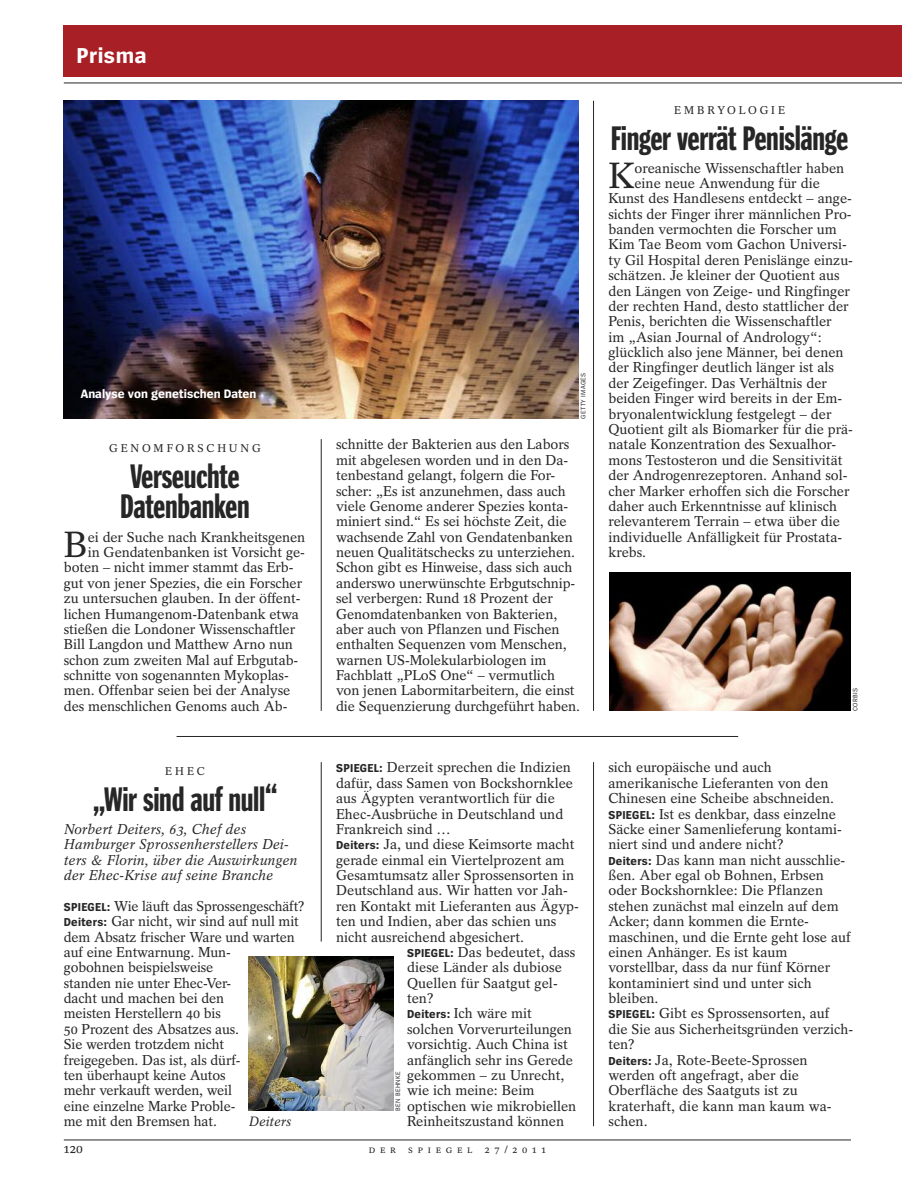
<style>
.page{position:relative;width:902px;height:1191px;background:#fff}
.page>*{position:absolute;margin:0;border:0;box-sizing:border-box;transform-origin:0 0}
.t1{font:36.3px "Spiegel Serif";color:#272627}
.t2{font:34.5px/30px "Spiegel Headline";letter-spacing:-.01em;color:#272627}
.t3{font:700 22.5px "Spiegel Sans";letter-spacing:.025em;color:#fff}
.t4{font:14.25px/15.3px "Spiegel Serif";color:#272627}
.t5{font:italic 14.25px/15.3px "Spiegel Serif";color:#272627}
.t6{font:italic 13.5px "Spiegel Serif";color:#272627}
.t7{font:13.5px "Spiegel Serif";color:#272627}
.t8{font:700 12.75px "Spiegel Sans";color:#fff}
.t9{font:11.25px "Spiegel Serif";letter-spacing:.25em;color:#272627}
.t10{font:10.5px "Spiegel Serif";letter-spacing:.45em;color:#272627}
.t11{font:6.75px "Spiegel Sans";letter-spacing:.05em;color:#272627}
.s1{font-family:"Spiegel Sans";font-weight:700;font-size:12px}
</style>
<div class="page">
<hr style="left:64px;top:83px;width:837px;height:1px;background:#272627">
<div style="left:64px;top:26px;width:837px;height:51px;background:#a91f26"></div>
<hr style="left:64px;top:1139px;width:786px;height:1px;background:#272627">
<hr style="left:176px;top:736px;width:562px;height:1px;background:#272627">
<img style="left:609px;top:572px;width:241px;height:139px">
<img style="left:249px;top:957px;width:144px;height:153px">
<hr style="left:593px;top:762px;width:1px;height:364px;background:#272627">
<hr style="left:321px;top:762px;width:1px;height:179px;background:#272627">
<hr style="left:593px;top:101px;width:1px;height:610px;background:#272627">
<hr style="left:321px;top:439px;width:1px;height:272px;background:#272627">
<img style="left:64px;top:101px;width:514px;height:317px">
<h3 class="t3" style="left:77px;top:48px;width:72px">Prisma</h3>
<p class="t8" style="left:81px;top:389px;width:177px">Analyse von genetischen Daten</p>
<p class="t9" style="left:109px;top:444px;width:153px">GENOMFORSCHUNG</p>
<h2 class="t2" style="left:120px;top:463px;width:131px">Verseuchte<br>Datenbanken</h2>
<h1 class="t1" style="left:64px;top:532px;width:26px">B</h1>
<p class="t4" style="left:88px;top:530px;width:219px">ei der Suche nach Krankheitsgenen</p>
<p class="t4" style="left:88px;top:546px;width:218px">in Gendatenbanken ist Vorsicht ge-</p>
<p class="t4" style="left:64px;top:561px;width:231px">boten – nicht immer stammt das Erb-</p>
<p class="t4" style="left:64px;top:577px;width:240px">gut von jener Spezies, die ein Forscher</p>
<p class="t4" style="left:64px;top:592px;width:238px">zu untersuchen glauben. In der öffent-</p>
<p class="t4" style="left:64px;top:607px;width:237px">lichen Humangenom-Datenbank etwa</p>
<p class="t4" style="left:64px;top:623px;width:233px">stießen die Londoner Wissenschaftler</p>
<p class="t4" style="left:64px;top:638px;width:231px">Bill Langdon und Matthew Arno nun</p>
<p class="t4" style="left:64px;top:653px;width:236px">schon zum zweiten Mal auf Erbgutab-</p>
<p class="t4" style="left:64px;top:669px;width:226px">schnitte von sogenannten Mykoplas-</p>
<p class="t4" style="left:64px;top:684px;width:228px">men. Offenbar seien bei der Analyse</p>
<p class="t4" style="left:64px;top:700px;width:225px">des menschlichen Genoms auch Ab-</p>
<p class="t9" style="left:165px;top:767px;width:41px">EHEC</p>
<h2 class="t2" style="left:93px;top:786px;width:186px">„Wir sind auf null“</h2>
<p class="t5" style="left:64px;top:822px;width:235px">Norbert Deiters, 63, Chef des Hamburger Sprossenherstellers Dei&shy;ters &amp; Florin, über die Auswirkungen der Ehec-Krise auf seine Branche</p>
<p class="t4" style="left:64px;top:899px;width:242px"><span class="s1">SPIEGEL:</span> Wie läuft das Sprossengeschäft?<br><span class="s1">Deiters:</span> Gar nicht, wir sind auf null mit dem Absatz frischer Ware und warten auf eine Entwarnung. Mun-<br>gobohnen beispielsweise<br>standen nie unter Ehec-Ver-<br>dacht und machen bei den<br>meisten Herstellern 40 bis<br>50 Prozent des Absatzes aus.<br>Sie werden trotzdem nicht<br>freigegeben. Das ist, als dürf-<br>ten überhaupt keine Autos<br>mehr verkauft werden, weil<br>eine einzelne Marke Proble-<br>me mit den Bremsen hat.</p>
<p class="t6" style="left:249px;top:1116px;width:44px">Deiters</p>
<p class="t7" style="left:64px;top:1143px;width:21px">120</p>
<p class="t11" style="left:580px;top:418px;width:47px;rotate:-90deg">GETTY IMAGES</p>
<p class="t4" style="left:336px;top:438px;width:245px">schnitte der Bakterien aus den Labors mit abgelesen worden und in den Da&shy;tenbestand gelangt, folgern die For&shy;scher: „Es ist anzunehmen, dass auch viele Genome anderer Spezies konta&shy;miniert sind.“ Es sei höchste Zeit, die wachsende Zahl von Gendatenbanken neuen Qualitätschecks zu unterziehen.<br>Schon gibt es Hinweise, dass sich auch anderswo unerwünschte Erbgutschnip&shy;sel verbergen: Rund 18 Prozent der Genomdatenbanken von Bakterien, aber auch von Pflanzen und Fischen enthalten Sequenzen vom Menschen, warnen US-Molekularbiologen im Fachblatt „PLoS One“ – vermutlich von jenen Labormitarbeitern, die einst die Sequenzierung durchgeführt haben.</p>
<p class="t4" style="left:336px;top:761px;width:236px"><span class="s1">SPIEGEL:</span> Derzeit sprechen die Indizien</p>
<p class="t4" style="left:336px;top:776px;width:238px">dafür, dass Samen von Bockshornklee</p>
<p class="t4" style="left:336px;top:792px;width:220px">aus Ägypten verantwortlich für die</p>
<p class="t4" style="left:336px;top:807px;width:229px">Ehec-Ausbrüche in Deutschland und</p>
<p class="t4" style="left:336px;top:823px;width:116px">Frankreich sind …</p>
<p class="t4" style="left:336px;top:838px;width:240px"><span class="s1">Deiters:</span> Ja, und diese Keimsorte macht</p>
<p class="t4" style="left:336px;top:853px;width:230px">gerade einmal ein Viertelprozent am</p>
<p class="t4" style="left:336px;top:869px;width:239px">Gesamtumsatz aller Sprossensorten in</p>
<p class="t4" style="left:336px;top:884px;width:233px">Deutschland aus. Wir hatten vor Jah-</p>
<p class="t4" style="left:336px;top:899px;width:244px">ren Kontakt mit Lieferanten aus Ägyp-</p>
<p class="t4" style="left:336px;top:915px;width:222px">ten und Indien, aber das schien uns</p>
<p class="t4" style="left:336px;top:930px;width:189px">nicht ausreichend abgesichert.</p>
<p class="t4" style="left:407px;top:946px;width:170px"><span class="s1">SPIEGEL:</span> Das bedeutet, dass</p>
<p class="t4" style="left:407px;top:961px;width:156px">diese Länder als dubiose</p>
<p class="t4" style="left:407px;top:976px;width:152px">Quellen für Saatgut gel-</p>
<p class="t4" style="left:407px;top:992px;width:28px">ten?</p>
<p class="t4" style="left:407px;top:1007px;width:126px"><span class="s1">Deiters:</span> Ich wäre mit</p>
<p class="t4" style="left:407px;top:1022px;width:166px">solchen Vorverurteilungen</p>
<p class="t4" style="left:407px;top:1038px;width:162px">vorsichtig. Auch China ist</p>
<p class="t4" style="left:407px;top:1053px;width:167px">anfänglich sehr ins Gerede</p>
<p class="t4" style="left:407px;top:1069px;width:159px">gekommen – zu Unrecht,</p>
<p class="t4" style="left:407px;top:1084px;width:129px">wie ich meine: Beim</p>
<p class="t4" style="left:407px;top:1099px;width:171px">optischen wie mikrobiellen</p>
<p class="t4" style="left:407px;top:1115px;width:158px">Reinheitszustand können</p>
<p class="t11" style="left:395px;top:1110px;width:41px;rotate:-90deg">BEN BEHNKE</p>
<p class="t10" style="left:369px;top:1145px;width:178px">DER SPIEGEL 27/2011</p>
<p class="t9" style="left:674px;top:106px;width:112px">EMBRYOLOGIE</p>
<h2 class="t2" style="left:610px;top:125px;width:239px">Finger verrät Penislänge</h2>
<h1 class="t1" style="left:608px;top:163px;width:28px">K</h1>
<p class="t4" style="left:634px;top:161px;width:211px">oreanische Wissenschaftler haben</p>
<p class="t4" style="left:634px;top:177px;width:187px">eine neue Anwendung für die</p>
<p class="t4" style="left:608px;top:192px;width:245px">Kunst des Handlesens entdeckt – ange-</p>
<p class="t4" style="left:608px;top:208px;width:245px">sichts der Finger ihrer männlichen Pro-</p>
<p class="t4" style="left:608px;top:223px;width:230px">banden vermochten die Forscher um</p>
<p class="t4" style="left:608px;top:238px;width:240px">Kim Tae Beom vom Gachon Universi-</p>
<p class="t4" style="left:608px;top:254px;width:246px">ty Gil Hospital deren Penislänge einzu-</p>
<p class="t4" style="left:608px;top:269px;width:233px">schätzen. Je kleiner der Quotient aus</p>
<p class="t4" style="left:608px;top:284px;width:243px">den Längen von Zeige- und Ringfinger</p>
<p class="t4" style="left:608px;top:300px;width:242px">der rechten Hand, desto stattlicher der</p>
<p class="t4" style="left:608px;top:315px;width:225px">Penis, berichten die Wissenschaftler</p>
<p class="t4" style="left:608px;top:331px;width:215px">im „Asian Journal of Andrology“:</p>
<p class="t4" style="left:608px;top:346px;width:237px">glücklich also jene Männer, bei denen</p>
<p class="t4" style="left:608px;top:361px;width:227px">der Ringfinger deutlich länger ist als</p>
<p class="t4" style="left:608px;top:377px;width:220px">der Zeigefinger. Das Verhältnis der</p>
<p class="t4" style="left:608px;top:392px;width:235px">beiden Finger wird bereits in der Em-</p>
<p class="t4" style="left:608px;top:407px;width:224px">bryonalentwicklung festgelegt – der</p>
<p class="t4" style="left:608px;top:423px;width:246px">Quotient gilt als Biomarker für die prä-</p>
<p class="t4" style="left:608px;top:438px;width:229px">natale Konzentration des Sexualhor-</p>
<p class="t4" style="left:608px;top:454px;width:236px">mons Testosteron und die Sensitivität</p>
<p class="t4" style="left:608px;top:469px;width:240px">der Androgenrezeptoren. Anhand sol-</p>
<p class="t4" style="left:608px;top:484px;width:242px">cher Marker erhoffen sich die Forscher</p>
<p class="t4" style="left:608px;top:500px;width:230px">daher auch Erkenntnisse auf klinisch</p>
<p class="t4" style="left:608px;top:515px;width:233px">relevanterem Terrain – etwa über die</p>
<p class="t4" style="left:608px;top:530px;width:235px">individuelle Anfälligkeit für Prostata-</p>
<p class="t4" style="left:608px;top:546px;width:39px">krebs.</p>
<p class="t11" style="left:852px;top:711px;width:25px;rotate:-90deg">CORBIS</p>
<p class="t4" style="left:608px;top:761px;width:246px">sich europäische und auch amerikanische Lieferanten von den<br>Chinesen eine Scheibe abschneiden.<br><span class="s1">SPIEGEL:</span> Ist es denkbar, dass einzelne<br>Säcke einer Samenlieferung kontami&shy;niert sind und andere nicht?<br><span class="s1">Deiters:</span> Das kann man nicht ausschlie&shy;ßen. Aber egal ob Bohnen, Erbsen oder Bockshornklee: Die Pflanzen stehen zunächst mal einzeln auf dem<br>Acker; dann kommen die Ernte&shy;maschinen, und die Ernte geht lose auf einen Anhänger. Es ist kaum vorstellbar, dass da nur fünf Körner kontaminiert sind und unter sich bleiben.<br><span class="s1">SPIEGEL:</span> Gibt es Sprossensorten, auf<br>die Sie aus Sicherheitsgründen verzich&shy;ten?<br><span class="s1">Deiters:</span> Ja, Rote-Beete-Sprossen werden oft angefragt, aber die<br>Oberfläche des Saatguts ist zu kraterhaft, die kann man kaum wa&shy;schen.</p>
</div>
